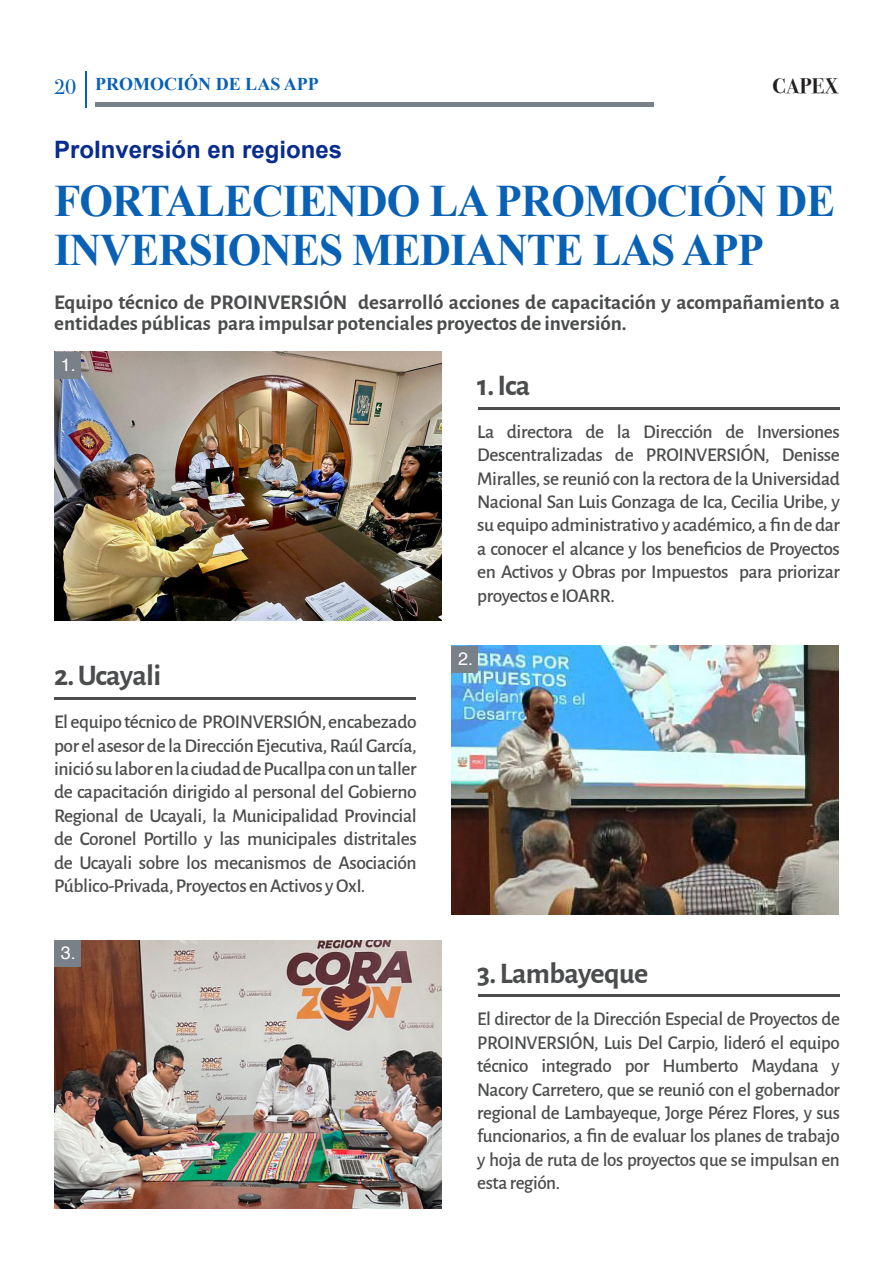
<style>
.page{position:relative;width:893px;height:1263px;background:#fff}
.page>*{position:absolute;margin:0;border:0;box-sizing:border-box;transform-origin:0 0}
.t1{font:700 45px "Times New Roman";letter-spacing:-.02em;color:#0861b4;scale:.96 1}
.t2{font:700 30px "Alegreya Sans";letter-spacing:-.025em;color:#4b4c4d}
.t3{font:700 24px "Arial";color:#082c8e}
.t4{font:700 21px/21px "Alegreya Sans";color:#4b4c4d}
.t5{font:700 21px "Bodoni Svty Two ITCTT";color:#231f20}
.t6{font:21px "Bodoni Svty Two ITCTT";color:#0861b4}
.t7{font:500 19.5px/23.4px "Alegreya Sans";letter-spacing:-.02em;color:#4b4c4d;text-align:justify}
.t8{font:700 18px "Times New Roman";color:#0861b4}
.t9{font:18px "Helvetica";color:#fff}
</style>
<div class="page">
<img style="left:54px;top:352px;width:388px;height:269px">
<img style="left:54px;top:940px;width:388px;height:269px">
<img style="left:451px;top:646px;width:388px;height:269px">
<div style="left:54px;top:352px;width:27px;height:26px;background:#7a8087"></div>
<div style="left:54px;top:940px;width:27px;height:26px;background:#7a8087"></div>
<div style="left:451px;top:646px;width:27px;height:26px;background:#7a8087"></div>
<hr style="left:95px;top:103px;width:558px;height:4px;background:#7a8087">
<hr style="left:85px;top:71px;width:2px;height:36px;background:#0861b4">
<hr style="left:478px;top:407px;width:361px;height:2px;background:#4b4c4d">
<hr style="left:478px;top:994px;width:361px;height:3px;background:#4b4c4d">
<hr style="left:55px;top:697px;width:361px;height:3px;background:#4b4c4d">
<p class="t6" style="left:54px;top:69px;width:24px">20</p>
<p class="t8" style="left:95px;top:72px;width:225px">PROMOCIÓN DE LAS APP</p>
<p class="t5" style="left:772px;top:68px;width:68px">CAPEX</p>
<p class="t3" style="left:54px;top:133px;width:290px">ProInversión en regiones</p>
<p class="t1" style="left:54px;top:170px;width:815px">FORTALECIENDO LA PROMOCIÓN DE</p>
<p class="t1" style="left:54px;top:219px;width:741px">INVERSIONES MEDIANTE LAS APP</p>
<p class="t4" style="left:54px;top:290px;width:787px">Equipo técnico de PROINVERSIÓN desarrolló acciones de capacitación y acompañamiento a entidades públicas para impulsar potenciales proyectos de inversión.</p>
<p class="t9" style="left:61px;top:350px;width:17px">1.</p>
<p class="t2" style="left:54px;top:653px;width:109px">2. Ucayali</p>
<p class="t7" style="left:54px;top:709px;width:364px">El equipo técnico de PROINVERSIÓN, encabezado por el asesor de la Dirección Ejecutiva, Raúl García, inició su labor en la ciudad de Pucallpa con un taller de capacitación dirigido al personal del Gobierno Regional de Ucayali, la Municipalidad Provincial de Coronel Portillo y las municipales distritales de Ucayali sobre los mecanismos de Asociación Público-Privada, Proyectos en Activos y OxI.</p>
<p class="t9" style="left:61px;top:939px;width:17px">3.</p>
<p class="t2" style="left:477px;top:363px;width:55px">1. Ica</p>
<p class="t7" style="left:477px;top:419px;width:364px">La directora de la Dirección de Inversiones Descentralizadas de PROINVERSIÓN, Denisse Miralles, se reunió con la rectora de la Universidad Nacional San Luis Gonzaga de Ica, Cecilia Uribe, y su equipo administrativo y académico, a fin de dar a conocer el alcance y los beneficios de Proyectos en Activos y Obras por Impuestos para priorizar proyectos e IOARR.</p>
<p class="t9" style="left:458px;top:644px;width:17px">2.</p>
<p class="t2" style="left:477px;top:951px;width:173px">3. Lambayeque</p>
<p class="t7" style="left:477px;top:1006px;width:364px">El director de la Dirección Especial de Proyectos de PROINVERSIÓN, Luis Del Carpio, lideró el equipo técnico integrado por Humberto Maydana y Nacory Carretero, que se reunió con el gobernador regional de Lambayeque, Jorge Pérez Flores, y sus funcionarios, a fin de evaluar los planes de trabajo y hoja de ruta de los proyectos que se impulsan en esta región.</p>
</div>
